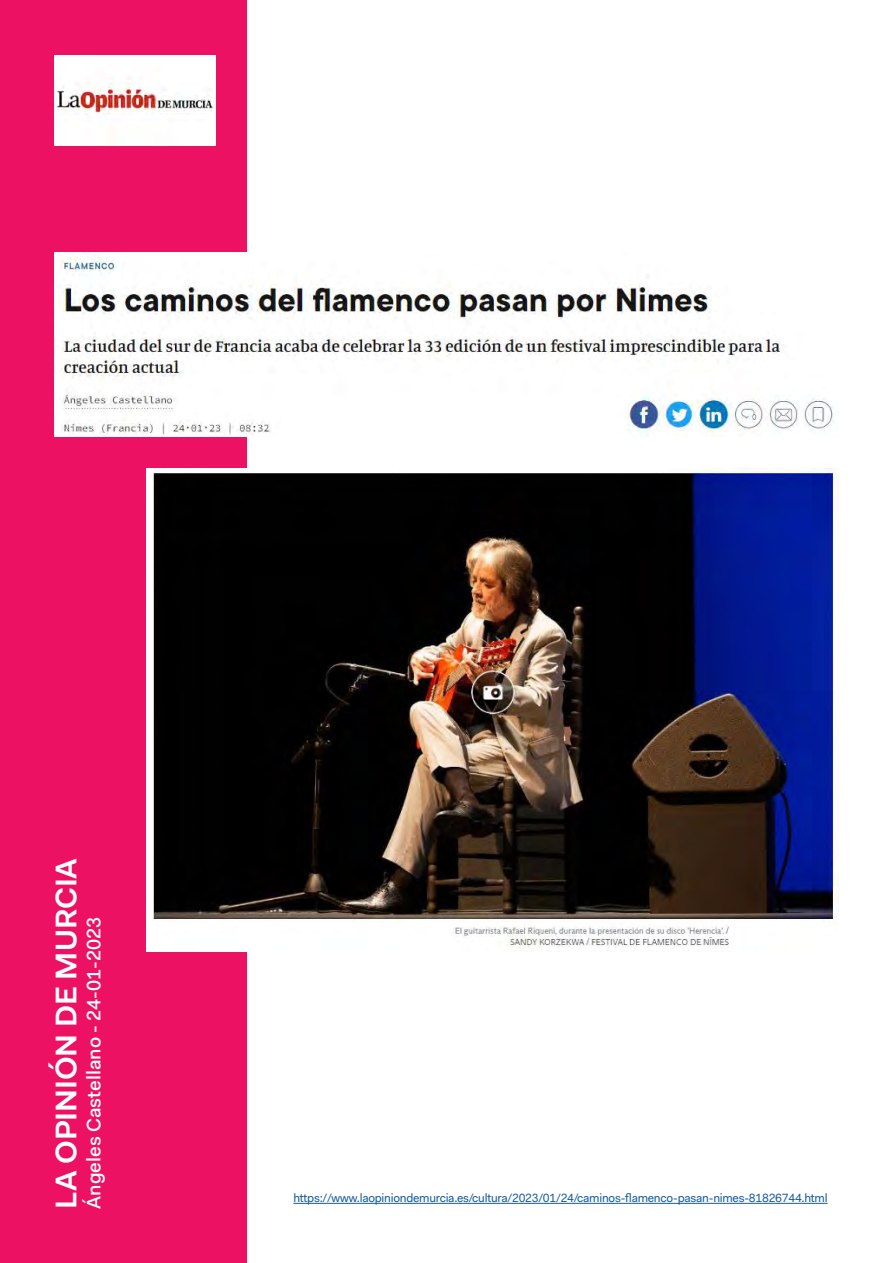
<style>
.page{position:relative;width:893px;height:1263px;background:#fff}
.page>*{position:absolute;margin:0;border:0;box-sizing:border-box;transform-origin:0 0}
.Date{font:600 30px "Fakt Pro";letter-spacing:-.005em;color:#fff}
.t1{font:500 19.5px "Fakt Pro";color:#fff}
.t2{font:12px "Fakt Pro";letter-spacing:-.02em;color:#175d9e}
</style>
<div class="page">
<div style="left:0;top:0;width:247px;height:1263px;background:#ec1163"></div>
<img style="left:54px;top:55px;width:162px;height:90px">
<img style="left:54px;top:252px;width:780px;height:185px">
<img style="left:146px;top:469px;width:693px;height:482px">
<hr style="left:293px;top:1203px;width:535px;height:1px;background:#175d9e">
<p class="Date" style="left:46px;top:1209px;width:353px;rotate:-90deg">LA OPINIÓN DE MURCIA</p>
<p class="t1" style="left:81px;top:1209px;width:294px;rotate:-90deg">Ángeles Castellano - 24-01-2023</p>
<p class="t2" style="left:293px;top:1190px;width:536px">https://www.laopiniondemurcia.es/cultura/2023/01/24/caminos-flamenco-pasan-nimes-81826744.html</p>
</div>
